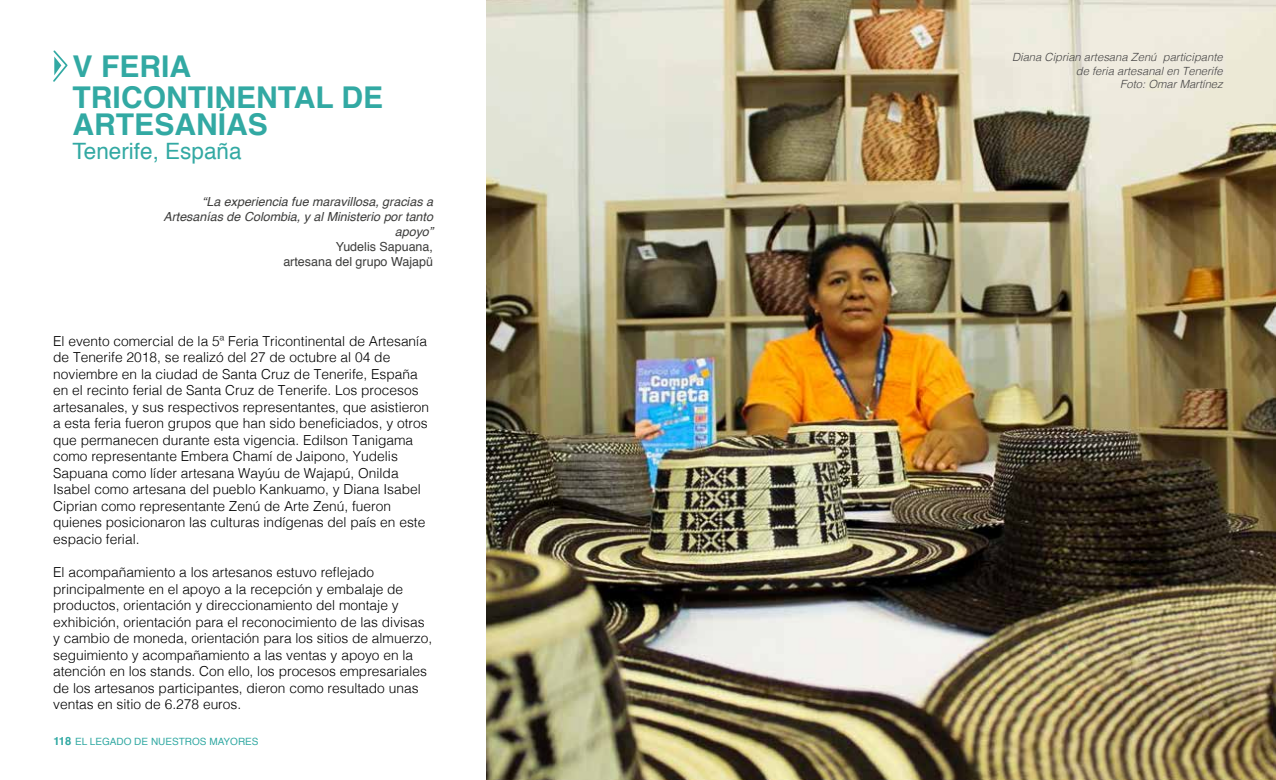
<style>
.page{position:relative;width:1276px;height:780px;background:#fff}
.page>*{position:absolute;margin:0;border:0;box-sizing:border-box;transform-origin:0 0}
.t1{font:700 30px/31.1px "Helvetica";color:#32a9a3}
.t2{font:22.5px "Helvetica";color:#32a9a3}
.t3{font:300 13.75px/16.5px "Helvetica";color:#000}
.t4{font:italic 12.5px/15px "Helvetica";color:#3c3c3b;text-align:right}
.t5{font:12.5px/15px "Helvetica";color:#3c3c3b;text-align:right}
.t6{font:italic 300 11.25px/13.5px "Helvetica";color:#454444;text-align:right}
.t7{font:10px "Helvetica";color:#32a9a3}
.s1{font-weight:700;font-size:11.25px}
</style>
<div class="page">
<img style="left:486px;top:0;width:790px;height:780px">
<svg style="left:53px;top:50px;width:15px;height:32px"></svg>
<h1 class="t1" style="left:73px;top:51px;width:312px">V FERIA<br>TRICONTINENTAL DE</h1>
<h1 class="t1" style="left:73px;top:109px;width:196px">ARTESANÍAS</h1>
<h2 class="t2" style="left:73px;top:134px;width:170px">Tenerife, España</h2>
<p class="t4" style="left:163px;top:194px;width:271px">“La experiencia fue maravillosa, gracias a<br>Artesanías de Colombia, y al Ministerio por tanto apoyo”</p>
<p class="t5" style="left:283px;top:239px;width:151px">Yudelis Sapuana,<br>artesana del grupo Wajapü</p>
<p class="t3" style="left:53px;top:332px;width:377px">El evento comercial de la 5ª Feria Tricontinental de Artesanía de Tenerife 2018, se realizó del 27 de octubre al 04 de noviembre en la ciudad de Santa Cruz de Tenerife, España en el recinto ferial de Santa Cruz de Tenerife. Los procesos artesanales, y sus respectivos representantes, que asistieron a esta feria fueron grupos que han sido beneficiados, y otros que permanecen durante esta vigencia. Edilson Tanigama como representante Embera Chamí de Jaipono, Yudelis Sapuana como líder artesana Wayúu de Wajapú, Onilda Isabel como artesana del pueblo Kankuamo, y Diana Isabel Ciprian como representante Zenú de Arte Zenú, fueron quienes posicionaron las culturas indígenas del país en este espacio ferial.</p>
<p class="t3" style="left:53px;top:563px;width:381px">El acompañamiento a los artesanos estuvo reflejado principalmente en el apoyo a la recepción y embalaje de productos, orientación y direccionamiento del montaje y exhibición, orientación para el reconocimiento de las divisas y cambio de moneda, orientación para los sitios de almuerzo, seguimiento y acompañamiento a las ventas y apoyo en la atención en los stands. Con ello, los procesos empresariales de los artesanos participantes, dieron como resultado unas ventas en sitio de 6.278 euros.</p>
<p class="t7" style="left:53px;top:733px;width:207px"><span class="s1">118</span> EL LEGADO DE NUESTROS MAYORES</p>
<p class="t6" style="left:1012px;top:50px;width:212px">Diana Ciprian artesana Zenú participante de feria artesanal en Tenerife<br>Foto: Omar Martínez</p>
</div>
